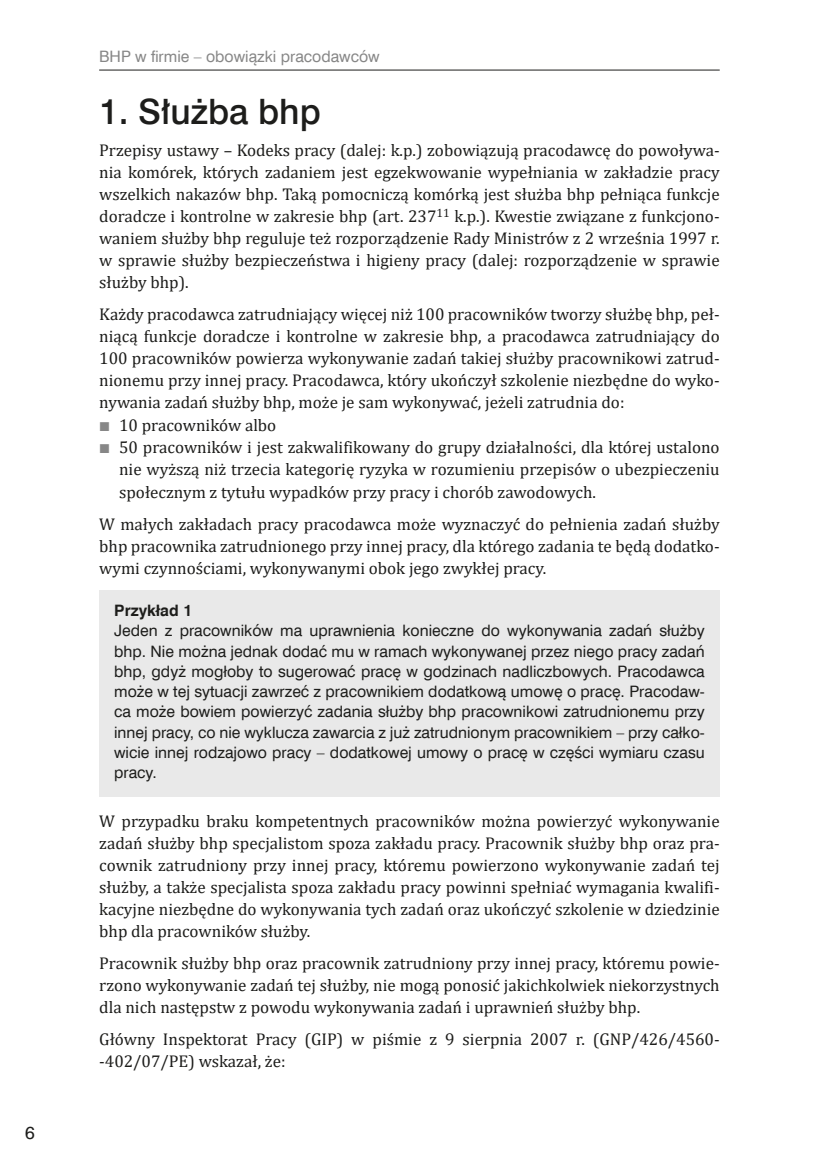
<style>
.page{position:relative;width:819px;height:1166px;background:#fff}
.page>*{position:absolute;margin:0;border:0;box-sizing:border-box;transform-origin:0 0}
.t1{font:35px "Swis 721 Md EU";color:#1d1d1b}
.t2{font:17.5px "Swiss 721 TL";color:#1d1d1b}
.t3{font:17.15px/22.1px "Cambria";color:#1d1d1b;text-align:justify}
.t4{font:15.75px/20.3px "Swiss 721 TL";color:#1d1d1b;text-align:justify}
.t5{font:15.75px "Swiss 721 TL";color:#878787}
.t6{font:700 15.75px "Swiss 721 TL";color:#1d1d1b}
</style>
<div class="page">
<hr style="left:99px;top:70px;width:620px;height:1px;background:#1d1d1b">
<div style="left:99px;top:590px;width:620px;height:44px;background:#e9e9e9"></div>
<div style="left:99px;top:610px;width:620px;height:186px;background:#e9e9e9"></div>
<p class="t2" style="left:25px;top:1121px;width:11px">6</p>
<p class="t5" style="left:99px;top:47px;width:282px">BHP w firmie – obowiązki pracodawców</p>
<h1 class="t1" style="left:99px;top:91px;width:223px">1. Służba bhp</h1>
<p class="t3" style="left:99px;top:139px;width:622px">Przepisy ustawy – Kodeks pracy (dalej: k.p.) zobowiązują pracodawcę do powoływa&shy;nia komórek, których zadaniem jest egzekwowanie wypełniania w zakładzie pracy wszelkich nakazów bhp. Taką pomocniczą komórką jest służba bhp pełniąca funkcje doradcze i kontrolne w zakresie bhp (art. 237<sup>11</sup> k.p.). Kwestie związane z funkcjono&shy;waniem służby bhp reguluje też rozporządzenie Rady Ministrów z 2 września 1997 r. w sprawie służby bezpieczeństwa i higieny pracy (dalej: rozporządzenie w sprawie służby bhp).</p>
<p class="t3" style="left:99px;top:303px;width:622px">Każdy pracodawca zatrudniający więcej niż 100 pracowników tworzy służbę bhp, peł-</p>
<p class="t3" style="left:99px;top:325px;width:622px">niącą funkcje doradcze i kontrolne w zakresie bhp, a pracodawca zatrudniający do</p>
<p class="t3" style="left:99px;top:347px;width:622px">100 pracowników powierza wykonywanie zadań takiej służby pracownikowi zatrud-</p>
<p class="t3" style="left:99px;top:369px;width:622px">nionemu przy innej pracy. Pracodawca, który ukończył szkolenie niezbędne do wyko-</p>
<p class="t3" style="left:99px;top:391px;width:526px">nywania zadań służby bhp, może je sam wykonywać, jeżeli zatrudnia do:</p>
<p class="t3" style="left:119px;top:413px;width:159px">10 pracowników albo</p>
<p class="t3" style="left:119px;top:436px;width:602px">50 pracowników i jest zakwalifikowany do grupy działalności, dla której ustalono</p>
<p class="t3" style="left:119px;top:458px;width:602px">nie wyższą niż trzecia kategorię ryzyka w rozumieniu przepisów o ubezpieczeniu</p>
<p class="t3" style="left:119px;top:481px;width:478px">społecznym z tytułu wypadków przy pracy i chorób zawodowych.</p>
<p class="t3" style="left:99px;top:513px;width:622px">W małych zakładach pracy pracodawca może wyznaczyć do pełnienia zadań służby bhp pracownika zatrudnionego przy innej pracy, dla którego zadania te będą dodatko&shy;wymi czynnościami, wykonywanymi obok jego zwykłej pracy.</p>
<p class="t6" style="left:114px;top:600px;width:80px">Przykład 1</p>
<p class="t4" style="left:114px;top:620px;width:592px">Jeden z pracowników ma uprawnienia konieczne do wykonywania zadań służby bhp. Nie można jednak dodać mu w ramach wykonywanej przez niego pracy zadań bhp, gdyż mogłoby to sugerować pracę w godzinach nadliczbowych. Pracodawca może w tej sytuacji zawrzeć z pracownikiem dodatkową umowę o pracę. Pracodaw&shy;ca może bowiem powierzyć zadania służby bhp pracownikowi zatrudnionemu przy innej pracy, co nie wyklucza zawarcia z już zatrudnionym pracownikiem – przy całko&shy;wicie innej rodzajowo pracy – dodatkowej umowy o pracę w części wymiaru czasu pracy.</p>
<p class="t3" style="left:99px;top:810px;width:622px">W przypadku braku kompetentnych pracowników można powierzyć wykonywanie zadań służby bhp specjalistom spoza zakładu pracy. Pracownik służby bhp oraz pra&shy;cownik zatrudniony przy innej pracy, któremu powierzono wykonywanie zadań tej służby, a także specjalista spoza zakładu pracy powinni spełniać wymagania kwalifi&shy;kacyjne niezbędne do wykonywania tych zadań oraz ukończyć szkolenie w dziedzinie bhp dla pracowników służby.</p>
<p class="t3" style="left:99px;top:952px;width:622px">Pracownik służby bhp oraz pracownik zatrudniony przy innej pracy, któremu powie&shy;rzono wykonywanie zadań tej służby, nie mogą ponosić jakichkolwiek niekorzystnych dla nich następstw z powodu wykonywania zadań i uprawnień służby bhp.</p>
<p class="t3" style="left:99px;top:1028px;width:622px">Główny Inspektorat Pracy (GIP) w piśmie z 9 sierpnia 2007 r. (GNP/426/4560- -402/07/PE) wskazał, że:</p>
</div>
